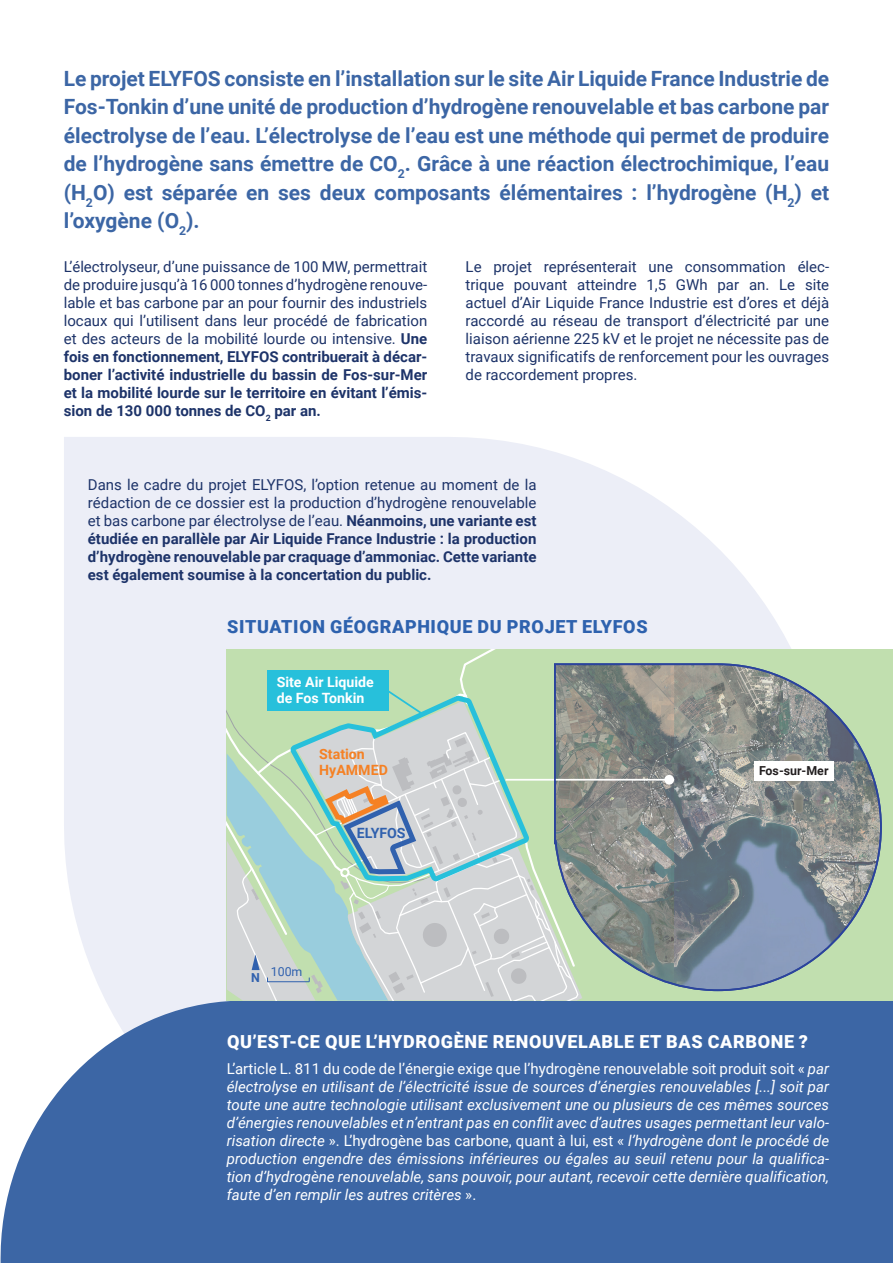
<style>
.page{position:relative;width:893px;height:1263px;background:#fff}
.page>*{position:absolute;margin:0;border:0;box-sizing:border-box;transform-origin:0 0}
.t1{font:700 21px/28.5px "Roboto";color:#3c66a5;text-align:justify}
.t2{font:900 18px "Roboto";letter-spacing:.035em;color:#fff}
.t3{font:900 18px "Roboto";letter-spacing:.035em;color:#2e62ae}
.t4{font:15px/18px "Roboto";color:#1d3369;text-align:justify}
.t5{font:italic 15px/18px "Roboto";color:#fff;text-align:justify}
.t6{font:700 15px/18px "Roboto";color:#1d3369;text-align:justify}
.t7{font:700 14.1px/15.9px "Roboto";color:#fff}
.t8{font:700 14.1px/15.9px "Roboto";color:#f58124}
.t9{font:700 14.1px "Roboto";color:#3061ae}
.t10{font:700 12.45px "Roboto";color:#231f20}
.t11{font:12.45px "Roboto";color:#3061ae}
.t12{font:700 12.45px "Roboto";color:#3061ae}
.s1{font-weight:700}
.s2{font-weight:400}
.s3{font-style:normal}
</style>
<div class="page">
<svg style="left:64px;top:437px;width:727px;height:563px;background:#edeff7"></svg>
<div style="left:1px;top:1000px;width:892px;height:263px;background:#3c66a5"></div>
<div style="left:227px;top:649px;width:666px;height:351px;background:#c1dfaf"></div>
<svg style="left:652px;top:663px;width:230px;height:329px"></svg>
<svg style="left:227px;top:649px;width:425px;height:351px"></svg>
<div style="left:754px;top:762px;width:80px;height:19px;background:#fff"></div>
<p class="t1" style="left:64px;top:63px;width:767px">Le projet ELYFOS consiste en l’installation sur le site Air Liquide France Industrie de Fos-Tonkin d’une unité de production d’hydrogène renouvelable et bas carbone par électrolyse de l’eau. L’électrolyse de l’eau est une méthode qui permet de produire de l’hydrogène sans émettre de CO<sub>2</sub>. Grâce à une réaction électrochimique, l’eau (H<sub>2</sub>O) est séparée en ses deux composants élémentaires : l’hydrogène (H<sub>2</sub>) et l’oxygène (O<sub>2</sub>).</p>
<p class="t4" style="left:64px;top:257px;width:365px">L’électrolyseur, d’une puissance de 100 MW, permettrait de produire jusqu’à 16 000 tonnes d’hydrogène renouve&shy;lable et bas carbone par an pour fournir des industriels locaux qui l’utilisent dans leur procédé de fabrication et des acteurs de la mobilité lourde ou intensive. <span class="s1">Une fois en fonctionnement, ELYFOS contribuerait à décar&shy;boner l’activité industrielle du bassin de Fos-sur-Mer et la mobilité lourde sur le territoire en évitant l’émis&shy;sion de 130 000 tonnes de CO</span><sub>2</sub> <span class="s1">par an.</span></p>
<p class="t4" style="left:466px;top:257px;width:365px">Le projet représenterait une consommation élec&shy;trique pouvant atteindre 1,5 GWh par an. Le site actuel d’Air Liquide France Industrie est d’ores et déjà raccordé au réseau de transport d’électricité par une liaison aérienne 225 kV et le projet ne nécessite pas de travaux significatifs de renforcement pour les ouvrages de raccordement propres.</p>
<p class="t6" style="left:88px;top:475px;width:450px"><span class="s2">Dans le cadre du projet ELYFOS, l’option retenue au moment de la rédaction de ce dossier est la production d’hydrogène renouvelable et bas carbone par électrolyse de l’eau.</span> Néanmoins, une variante est étudiée en parallèle par Air Liquide France Industrie : la production d’hydrogène renouvelable par craquage d’ammoniac. Cette variante est également soumise à la concertation du public.</p>
<p class="t3" style="left:227px;top:614px;width:422px">SITUATION GÉOGRAPHIQUE DU PROJET ELYFOS</p>
<p class="t7" style="left:277px;top:673px;width:99px">Site Air Liquide de Fos Tonkin</p>
<p class="t8" style="left:319px;top:745px;width:70px">Station<br>HyAMMED</p>
<p class="t9" style="left:357px;top:823px;width:50px">ELYFOS</p>
<p class="t12" style="left:251px;top:969px;width:10px">N</p>
<p class="t11" style="left:271px;top:963px;width:33px">100m</p>
<p class="t10" style="left:759px;top:762px;width:71px">Fos-sur-Mer</p>
<p class="t2" style="left:227px;top:1029px;width:582px">QU’EST-CE QUE L’HYDROGÈNE RENOUVELABLE ET BAS CARBONE ?</p>
<p class="t5" style="left:227px;top:1059px;width:604px"><span class="s3">L’article L. 811 du code de l’énergie exige que l’hydrogène renouvelable soit produit soit «</span> par électrolyse en utilisant de l’électricité issue de sources d’énergies renouvelables [...] soit par toute une autre technologie utilisant exclusivement une ou plusieurs de ces mêmes sources d’énergies renouvelables et n’entrant pas en conflit avec d’autres usages permettant leur valo&shy;risation directe <span class="s3">». L’hydrogène bas carbone, quant à lui, est «</span> l’hydrogène dont le procédé de production engendre des émissions inférieures ou égales au seuil retenu pour la qualifica&shy;tion d’hydrogène renouvelable, sans pouvoir, pour autant, recevoir cette dernière qualification, faute d’en remplir les autres critères <span class="s3">».</span></p>
</div>
